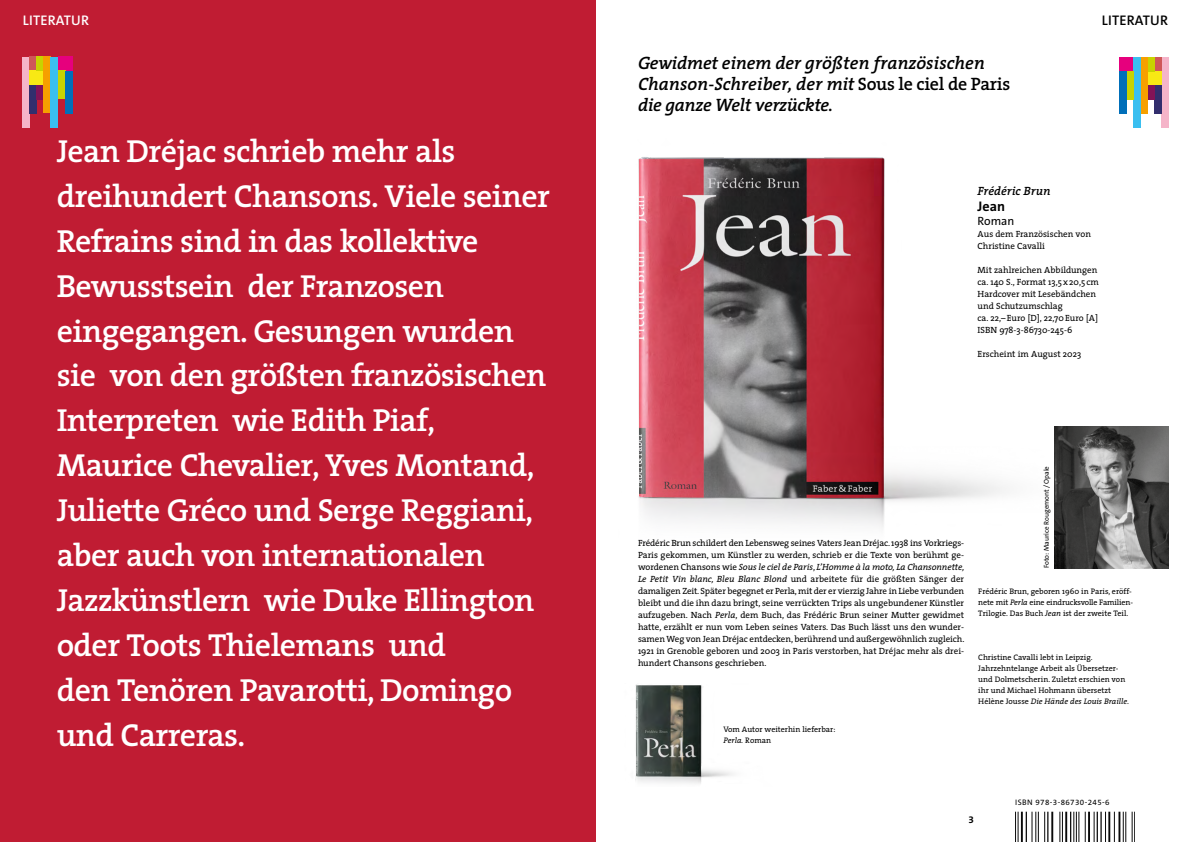
<style>
.page{position:relative;width:1191px;height:842px;background:#fff}
.page>*{position:absolute;margin:0;border:0;box-sizing:border-box;transform-origin:0 0}
.t1{font:600 32px/45px "The Serif";letter-spacing:-.02em;color:#fff}
.t2{font:italic 600 18px/21px "The Serif";letter-spacing:-.015em;color:#000}
.t3{font:600 14px "The Sans C5";letter-spacing:.02em;color:#fff}
.t4{font:600 14px "The Sans C5";letter-spacing:.02em;color:#000}
.t5{font:700 14px "The Sans C5";color:#000}
.t6{font:12px "The Serif Semi Bold Sem Bd Ita 4";color:#000}
.t7{font:12px "The Sans C5";color:#000}
.t8{font:700 10px "The Sans C5";color:#000}
.t9{font:9px/12px "The Serif";color:#000}
.t10{font:8px/11px "The Serif";color:#000}
.t11{font:8px "The Sans C5";letter-spacing:.05em;color:#000}
.t12{font:8px "The Serif Italic 4";color:#000}
.t13{font:7px "The Sans C5";color:#000}
.s1{font-style:normal}
.s2{font-style:italic}
.s3{font-family:"The Serif"}
</style>
<div class="page">
<div style="left:1161px;top:57px;width:7px;height:70px;background:#f5b4c9"></div>
<div style="left:1154px;top:57px;width:7px;height:14px;background:#cf5758"></div>
<div style="left:1147px;top:71px;width:14px;height:14px;background:#f8e914"></div>
<div style="left:1119px;top:57px;width:14px;height:14px;background:#e6007d"></div>
<div style="left:1147px;top:57px;width:7px;height:14px;background:#c8d300"></div>
<div style="left:1154px;top:85px;width:7px;height:28px;background:#322e6d"></div>
<div style="left:1147px;top:85px;width:7px;height:14px;background:#821357"></div>
<div style="left:1140px;top:57px;width:7px;height:56px;background:#f6a000"></div>
<div style="left:1133px;top:57px;width:7px;height:70px;background:#3abff0"></div>
<div style="left:1126px;top:71px;width:7px;height:28px;background:#c8d300"></div>
<div style="left:1119px;top:71px;width:7px;height:42px;background:#006fb9"></div>
<div style="left:0;top:0;width:595px;height:842px;background:#c01c33"></div>
<div style="left:23px;top:57px;width:7px;height:70px;background:#f5b4c9"></div>
<div style="left:30px;top:57px;width:7px;height:14px;background:#cf5758"></div>
<div style="left:30px;top:71px;width:14px;height:14px;background:#f8e914"></div>
<div style="left:58px;top:57px;width:14px;height:14px;background:#e6007d"></div>
<div style="left:37px;top:57px;width:7px;height:14px;background:#c8d300"></div>
<div style="left:30px;top:85px;width:7px;height:28px;background:#322e6d"></div>
<div style="left:37px;top:85px;width:7px;height:14px;background:#821357"></div>
<div style="left:44px;top:57px;width:7px;height:56px;background:#f6a000"></div>
<div style="left:51px;top:57px;width:7px;height:70px;background:#3abff0"></div>
<div style="left:58px;top:71px;width:7px;height:28px;background:#c8d300"></div>
<div style="left:65px;top:71px;width:7px;height:42px;background:#006fb9"></div>
<img style="left:638px;top:157px;width:369px;height:370px">
<img style="left:1054px;top:426px;width:114px;height:142px">
<hr style="left:1017px;top:812px;width:1px;height:30px;background:#0a0a0a">
<hr style="left:1015px;top:812px;width:1px;height:30px;background:#0a0a0a">
<hr style="left:1021px;top:812px;width:1px;height:30px;background:#0a0a0a">
<hr style="left:1025px;top:812px;width:2px;height:30px;background:#0a0a0a">
<hr style="left:1044px;top:812px;width:1px;height:30px;background:#0a0a0a">
<hr style="left:1038px;top:812px;width:1px;height:30px;background:#0a0a0a">
<hr style="left:1035px;top:812px;width:1px;height:30px;background:#0a0a0a">
<hr style="left:1031px;top:812px;width:1px;height:30px;background:#0a0a0a">
<hr style="left:1047px;top:812px;width:1px;height:30px;background:#0a0a0a">
<hr style="left:1051px;top:812px;width:2px;height:30px;background:#0a0a0a">
<hr style="left:1062px;top:812px;width:1px;height:30px;background:#0a0a0a">
<hr style="left:1059px;top:812px;width:1px;height:30px;background:#0a0a0a">
<hr style="left:1065px;top:812px;width:2px;height:30px;background:#0a0a0a">
<hr style="left:1070px;top:812px;width:1px;height:30px;background:#0a0a0a">
<hr style="left:1085px;top:812px;width:1px;height:30px;background:#0a0a0a">
<hr style="left:1078px;top:812px;width:1px;height:30px;background:#0a0a0a">
<hr style="left:1076px;top:812px;width:1px;height:30px;background:#0a0a0a">
<hr style="left:1073px;top:812px;width:1px;height:30px;background:#0a0a0a">
<hr style="left:1088px;top:812px;width:2px;height:30px;background:#0a0a0a">
<hr style="left:1093px;top:812px;width:1px;height:30px;background:#0a0a0a">
<hr style="left:1100px;top:812px;width:1px;height:30px;background:#0a0a0a">
<hr style="left:1096px;top:812px;width:2px;height:30px;background:#0a0a0a">
<hr style="left:1105px;top:812px;width:1px;height:30px;background:#0a0a0a">
<hr style="left:1108px;top:812px;width:2px;height:30px;background:#0a0a0a">
<hr style="left:1114px;top:812px;width:1px;height:30px;background:#0a0a0a">
<hr style="left:1118px;top:812px;width:2px;height:30px;background:#0a0a0a">
<hr style="left:1134px;top:812px;width:1px;height:30px;background:#0a0a0a">
<hr style="left:1131px;top:812px;width:1px;height:30px;background:#0a0a0a">
<hr style="left:1125px;top:812px;width:1px;height:30px;background:#0a0a0a">
<hr style="left:1123px;top:812px;width:1px;height:30px;background:#0a0a0a">
<img style="left:635px;top:684px;width:98px;height:100px">
<h3 class="t3" style="left:23px;top:11px;width:68px">LITERATUR</h3>
<h3 class="t4" style="left:1101px;top:11px;width:68px">LITERATUR</h3>
<p class="t1" style="left:57px;top:127px;width:494px">Jean Dréjac schrieb mehr als dreihundert Chansons. Viele seiner<br>Refrains sind in das kollektive<br>Bewusstsein der Franzosen eingegangen. Gesungen wurden sie von den größten französischen<br>Interpreten wie Edith Piaf,<br>Maurice Chevalier, Yves Montand,<br>Juliette Gréco und Serge Reggiani, aber auch von internationalen<br>Jazzkünstlern wie Duke Ellington oder Toots Thielemans und<br>den Tenören Pavarotti, Domingo und Carreras.</p>
<h2 class="t2" style="left:638px;top:52px;width:374px">Gewidmet einem der größten französischen<br>Chanson-Schreiber, der mit <span class="s1">Sous le ciel de Paris </span>die ganze Welt verzückte.</h2>
<h3 class="t6" style="left:977px;top:181px;width:74px">Frédéric Brun</h3>
<h3 class="t5" style="left:977px;top:198px;width:29px">Jean</h3>
<h3 class="t7" style="left:977px;top:213px;width:38px">Roman</h3>
<p class="t9" style="left:977px;top:228px;width:115px">Aus dem Französischen von<br>Christine Cavalli</p>
<p class="t9" style="left:977px;top:264px;width:123px">Mit zahlreichen Abbildungen ca. 140 S., Format 13,5x20,5 cm<br>Hardcover mit Lesebändchen und Schutzumschlag<br>ca. 22,–Euro [D], 22,70Euro [A]<br>ISBN 978-3-86730-245-6</p>
<p class="t9" style="left:977px;top:348px;width:105px">Erscheint im August 2023</p>
<p class="t9" style="left:638px;top:537px;width:328px;text-align:justify">Frédéric Brun schildert den Lebensweg seines Vaters Jean Dréjac. 1938 ins Vorkriegs-Paris gekommen, um Künstler zu werden, schrieb er die Texte von berühmt ge&shy;wordenen Chansons wie <span class="s2">Sous le ciel de Paris</span>, <span class="s2">L’Homme à la moto, La Chansonnette, Le Petit Vin blanc, Bleu Blanc Blond</span> und arbeitete für die größten Sänger der damaligen Zeit. Später begegnet er Perla, mit der er vierzig Jahre in Liebe verbunden bleibt und die ihn dazu bringt, seine verrückten Trips als ungebundener Künstler aufzugeben. Nach <span class="s2">Perla</span>, dem Buch, das Frédéric Brun seiner Mutter gewidmet hatte, erzählt er nun vom Leben seines Vaters. Das Buch lässt uns den wunder&shy;samen Weg von Jean Dréjac entdecken, berührend und außergewöhnlich zugleich.<br>1921 in Grenoble geboren und 2003 in Paris verstorben, hat Dréjac mehr als drei&shy;hundert Chansons geschrieben.</p>
<p class="t10" style="left:723px;top:724px;width:114px">Vom Autor weiterhin lieferbar:</p>
<p class="t12" style="left:723px;top:734px;width:49px">Perla. <span class="s3">Roman</span></p>
<p class="t13" style="left:1041px;top:568px;width:104px;rotate:-90deg">Foto: Maurice Rougemont / Opale</p>
<p class="t10" style="left:978px;top:585px;width:156px">Frédéric Brun, geboren 1960 in Paris, eröff&shy;nete mit <span class="s2">Perla</span> eine eindrucksvolle Familien-<br>Trilogie. Das Buch <span class="s2">Jean</span> ist der zweite Teil.</p>
<p class="t10" style="left:978px;top:652px;width:152px">Christine Cavalli lebt in Leipzig.<br>Jahrzehntelange Arbeit als Übersetzer&shy;und Dolmetscherin. Zuletzt erschien von ihr und Michael Hohmann übersetzt Hélène Jousse <span class="s2">Die Hände des Louis Braille.</span></p>
<p class="t11" style="left:1015px;top:797px;width:96px">ISBN 978-3-86730-245-6</p>
<p class="t8" style="left:968px;top:814px;width:7px">3</p>
</div>
